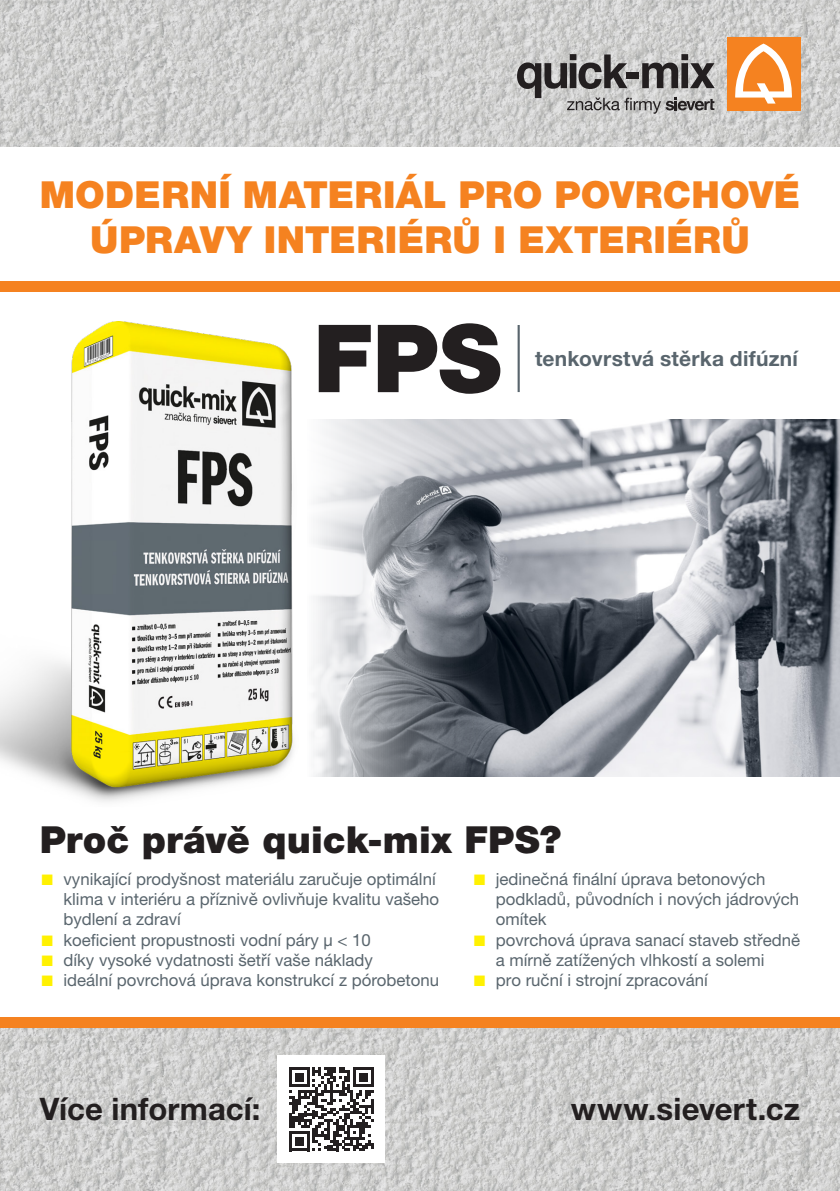
<style>
.page{position:relative;width:840px;height:1191px;background:#fff}
.page>*{position:absolute;margin:0;border:0;box-sizing:border-box;transform-origin:0 0}
.popisek{font:900 94.2px "Helvetica Neue LT Pro";color:#231f20}
.popisek-2{font:900 37.4px/44.8px "Helvetica Neue LT Pro";letter-spacing:.01em;color:#f58220;text-align:center}
.popisek-3{font:900 37.4px "Helvetica Neue LT Pro";letter-spacing:.005em;color:#231f20}
.t1{font:700 31px "Helvetica Neue LT Pro";letter-spacing:.005em;color:#231f20}
.popisek-4{font:700 21px "Helvetica Neue LT Pro";letter-spacing:.01em;color:#59656d}
.t2{font:16.8px/20.2px "Helvetica Neue LT Pro";color:#59656d}
.s1{color:#fff101}
</style>
<div class="page">
<img style="left:0;top:1027px;width:839px;height:164px">
<img style="left:0;top:0;width:839px;height:146px">
<div style="left:277px;top:1055px;width:108px;height:108px;background:#fff"></div>
<svg style="left:289px;top:1067px;width:84px;height:84px"></svg>
<div style="left:0;top:1017px;width:839px;height:10px;background:#f58220"></div>
<div style="left:0;top:281px;width:839px;height:10px;background:#f58220"></div>
<img style="left:311px;top:419px;width:528px;height:358px">
<img style="left:0;top:321px;width:293px;height:481px">
<hr style="left:517px;top:325px;width:2px;height:67px;background:#59656d">
<div style="left:726px;top:37px;width:73px;height:73px;background:#f58220"></div>
<svg style="left:735px;top:44px;width:57px;height:60px"></svg>
<svg style="left:516px;top:54px;width:198px;height:60px;background:#989696"></svg>
<p class="popisek-2" style="left:40px;top:172px;width:761px">MODERNÍ MATERIÁL PRO POVRCHOVÉ<br>ÚPRAVY INTERIÉRŮ I EXTERIÉRŮ</p>
<p class="popisek" style="left:313px;top:302px;width:189px">FPS</p>
<p class="popisek-4" style="left:534px;top:345px;width:264px">tenkovrstvá stěrka difúzní</p>
<p class="popisek-3" style="left:40px;top:817px;width:522px">Proč právě quick‑mix FPS?</p>
<p class="t2" style="left:495px;top:868px;width:305px;text-indent:-24px"><span class="s1">■</span> jedinečná finální úprava betonových podkladů, původních i nových jádrových omítek</p>
<p class="t2" style="left:495px;top:929px;width:306px;text-indent:-24px"><span class="s1">■</span> povrchová úprava sanací staveb středně a mírně zatížených vlhkostí a solemi</p>
<p class="t2" style="left:471px;top:969px;width:237px"><span class="s1">■</span> pro ruční i strojní zpracování</p>
<p class="t2" style="left:63px;top:868px;width:377px;text-indent:-24px"><span class="s1">■</span> vynikající prodyšnost materiálu zaručuje optimální klima v interiéru a příznivě ovlivňuje kvalitu vašeho bydlení a zdraví</p>
<p class="t2" style="left:40px;top:929px;width:332px"><span class="s1">■</span> koeficient propustnosti vodní páry µ &lt; 10</p>
<p class="t2" style="left:40px;top:949px;width:334px"><span class="s1">■</span> díky vysoké vydatnosti šetří vaše náklady</p>
<p class="t2" style="left:40px;top:969px;width:401px"><span class="s1">■</span> ideální povrchová úprava konstrukcí z pórobetonu</p>
<p class="t1" style="left:40px;top:1090px;width:222px">Více informací:</p>
<p class="t1" style="left:570px;top:1090px;width:230px">www.sievert.cz</p>
</div>
